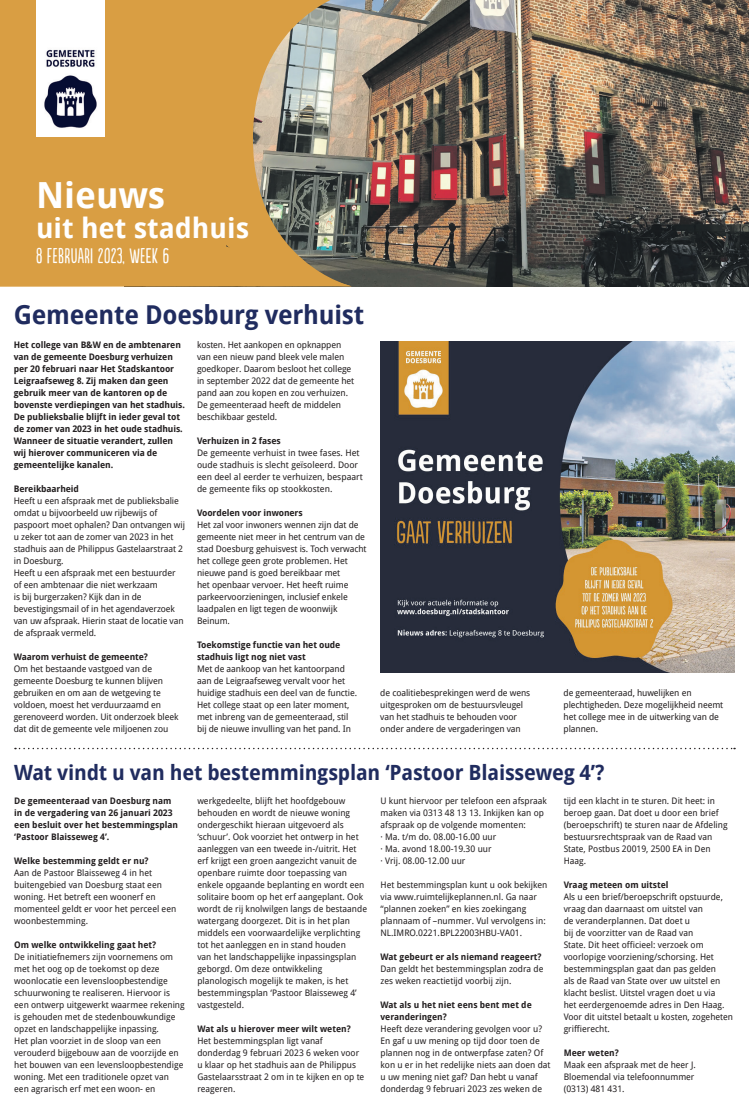
<style>
.page{position:relative;width:749px;height:1106px;background:#fff}
.page>*{position:absolute;margin:0;border:0;box-sizing:border-box;transform-origin:0 0}
.t1{font:700 36px "Droid Sans";color:#fff}
.t2{font:700 28px "Droid Sans";color:#fff}
.t3{font:700 26px "Droid Sans";letter-spacing:-.01em;color:#202c5f}
.t4{font:700 21px "Droid Sans";letter-spacing:-.01em;color:#202c5f}
.t5{font:20px "Populaire";letter-spacing:.02em;color:#fff}
.t6{font:9px/12px "Droid Sans";color:#231f20}
.t7{font:700 9px/12px "Droid Sans";letter-spacing:-.01em;color:#231f20}
</style>
<div class="page">
<svg style="left:15px;top:747px;width:719px;height:2px"></svg>
<img style="left:380px;top:341px;width:354px;height:331px">
<img style="left:351px;top:0;width:397px;height:286px">
<svg style="left:0;top:0;width:351px;height:287px;background:#c89b54"></svg>
<img style="left:36px;top:0;width:68px;height:137px">
<h1 class="t1" style="left:36px;top:174px;width:130px">Nieuws</h1>
<h2 class="t2" style="left:36px;top:211px;width:214px">uit het stadhuis</h2>
<h3 class="t5" style="left:36px;top:244px;width:135px">8 FEBRUARI 2023, WEEK 6</h3>
<h3 class="t3" style="left:14px;top:300px;width:352px">Gemeente Doesburg verhuist</h3>
<p class="t7" style="left:14px;top:339px;width:173px">Het college van B&amp;W en de ambtenaren van de gemeente Doesburg verhuizen per 20 februari naar Het Stadskantoor Leigraafseweg 8. Zij maken dan geen gebruik meer van de kantoren op de bovenste verdiepingen van het stadhuis.<br>De publieksbalie blijft in ieder geval tot de zomer van 2023 in het oude stadhuis.<br>Wanneer de situatie verandert, zullen wij hierover communiceren via de gemeentelijke kanalen.</p>
<p class="t7" style="left:14px;top:483px;width:67px">Bereikbaarheid</p>
<p class="t6" style="left:14px;top:495px;width:173px">Heeft u een afspraak met de publieksbalie omdat u bijvoorbeeld uw rijbewijs of paspoort moet ophalen? Dan ontvangen wij u zeker tot aan de zomer van 2023 in het stadhuis aan de Philippus Gastelaarstraat 2 in Doesburg.<br>Heeft u een afspraak met een bestuurder of een ambtenaar die niet werkzaam<br>is bij burgerzaken? Kijk dan in de bevestigingsmail of in het agendaverzoek van uw afspraak. Hierin staat de locatie van de afspraak vermeld.</p>
<p class="t7" style="left:14px;top:651px;width:136px">Waarom verhuist de gemeente?</p>
<p class="t6" style="left:14px;top:663px;width:166px">Om het bestaande vastgoed van de gemeente Doesburg te kunnen blijven gebruiken en om aan de wetgeving te voldoen, moest het verduurzaamd en gerenoveerd worden. Uit onderzoek bleek dat dit de gemeente vele miljoenen zou</p>
<p class="t6" style="left:197px;top:339px;width:159px">kosten. Het aankopen en opknappen van een nieuw pand bleek vele malen goedkoper. Daarom besloot het college in september 2022 dat de gemeente het pand aan zou kopen en zou verhuizen.<br>De gemeenteraad heeft de middelen beschikbaar gesteld.</p>
<p class="t7" style="left:197px;top:435px;width:85px">Verhuizen in 2 fases</p>
<p class="t6" style="left:197px;top:447px;width:167px">De gemeente verhuist in twee fases. Het oude stadhuis is slecht geïsoleerd. Door een deel al eerder te verhuizen, bespaart de gemeente fiks op stookkosten.</p>
<p class="t7" style="left:197px;top:507px;width:107px">Voordelen voor inwoners</p>
<p class="t6" style="left:197px;top:519px;width:171px">Het zal voor inwoners wennen zijn dat de gemeente niet meer in het centrum van de stad Doesburg gehuisvest is. Toch verwacht het college geen grote problemen. Het nieuwe pand is goed bereikbaar met<br>het openbaar vervoer. Het heeft ruime parkeervoorzieningen, inclusief enkele laadpalen en ligt tegen de woonwijk Beinum.</p>
<p class="t7" style="left:197px;top:639px;width:145px">Toekomstige functie van het oude stadhuis ligt nog niet vast</p>
<p class="t6" style="left:197px;top:663px;width:161px">Met de aankoop van het kantoorpand aan de Leigraafseweg vervalt voor het huidige stadhuis een deel van de functie.<br>Het college staat op een later moment, met inbreng van de gemeenteraad, stil bij de nieuwe invulling van het pand. In</p>
<p class="t6" style="left:380px;top:687px;width:151px">de coalitiebesprekingen werd de wens uitgesproken om de bestuursvleugel van het stadhuis te behouden voor onder andere de vergaderingen van</p>
<p class="t6" style="left:563px;top:687px;width:161px">de gemeenteraad, huwelijken en plechtigheden. Deze mogelijkheid neemt het college mee in de uitwerking van de plannen.</p>
<h3 class="t4" style="left:14px;top:760px;width:591px">Wat vindt u van het bestemmingsplan ‘Pastoor Blaisseweg 4’?</h3>
<p class="t7" style="left:14px;top:795px;width:165px">De gemeenteraad van Doesburg nam in de vergadering van 26 januari 2023 een besluit over het bestemmingsplan ‘Pastoor Blaisseweg 4’.</p>
<p class="t7" style="left:14px;top:855px;width:136px">Welke bestemming geldt er nu?</p>
<p class="t6" style="left:14px;top:867px;width:163px">Aan de Pastoor Blaisseweg 4 in het buitengebied van Doesburg staat een woning. Het betreft een woonerf en momenteel geldt er voor het perceel een woonbestemming.</p>
<p class="t7" style="left:14px;top:939px;width:143px">Om welke ontwikkeling gaat het?</p>
<p class="t6" style="left:14px;top:951px;width:172px">De initiatiefnemers zijn voornemens om met het oog op de toekomst op deze woonlocatie een levensloopbestendige schuurwoning te realiseren. Hiervoor is een ontwerp uitgewerkt waarmee rekening is gehouden met de stedenbouwkundige opzet en landschappelijke inpassing.<br>Het plan voorziet in de sloop van een verouderd bijgebouw aan de voorzijde en het bouwen van een levensloopbestendige woning. Met een traditionele opzet van een agrarisch erf met een woon- en</p>
<p class="t6" style="left:380px;top:795px;width:168px">U kunt hiervoor per telefoon een afspraak maken via 0313 48 13 13. Inkijken kan op afspraak op de volgende momenten:<br>· Ma. t/m do. 08.00-16.00 uur<br>· Ma. avond 18.00-19.30 uur<br>· Vrij. 08.00-12.00 uur</p>
<p class="t6" style="left:380px;top:879px;width:168px">Het bestemmingsplan kunt u ook bekijken via www.ruimtelijkeplannen.nl. Ga naar “plannen zoeken” en kies zoekingang plannaam of –nummer. Vul vervolgens in:<br>NL.IMRO.0221.BPL22003HBU-VA01.</p>
<p class="t7" style="left:380px;top:951px;width:162px">Wat gebeurt er als niemand reageert?</p>
<p class="t6" style="left:380px;top:963px;width:164px">Dan geldt het bestemmingsplan zodra de zes weken reactietijd voorbij zijn.</p>
<p class="t7" style="left:380px;top:999px;width:153px">Wat als u het niet eens bent met de veranderingen?</p>
<p class="t6" style="left:380px;top:1023px;width:171px">Heeft deze verandering gevolgen voor u?<br>En gaf u uw mening op tijd door toen de plannen nog in de ontwerpfase zaten? Of kon u er in het redelijke niets aan doen dat u uw mening niet gaf? Dan hebt u vanaf donderdag 9 februari 2023 zes weken de</p>
<p class="t6" style="left:197px;top:795px;width:171px">werkgedeelte, blijft het hoofdgebouw behouden en wordt de nieuwe woning ondergeschikt hieraan uitgevoerd als ‘schuur’. Ook voorziet het ontwerp in het aanleggen van een tweede in-/uitrit. Het erf krijgt een groen aangezicht vanuit de openbare ruimte door toepassing van enkele opgaande beplanting en wordt een solitaire boom op het erf aangeplant. Ook wordt de rij knolwilgen langs de bestaande watergang doorgezet. Dit is in het plan middels een voorwaardelijke verplichting tot het aanleggen en in stand houden<br>van het landschappelijke inpassingsplan geborgd. Om deze ontwikkeling planologisch mogelijk te maken, is het bestemmingsplan ‘Pastoor Blaisseweg 4’ vastgesteld.</p>
<p class="t7" style="left:197px;top:1023px;width:155px">Wat als u hierover meer wilt weten?</p>
<p class="t6" style="left:197px;top:1035px;width:168px">Het bestemmingsplan ligt vanaf donderdag 9 februari 2023 6 weken voor u klaar op het stadhuis aan de Philippus<br>Gastelaarsstraat 2 om in te kijken en op te reageren.</p>
<p class="t6" style="left:563px;top:795px;width:165px">tijd een klacht in te sturen. Dit heet: in beroep gaan. Dat doet u door een brief (beroepschrift) te sturen naar de Afdeling bestuursrechtspraak van de Raad van State, Postbus 20019, 2500 EA in Den Haag.</p>
<p class="t7" style="left:563px;top:879px;width:106px">Vraag meteen om uitstel</p>
<p class="t6" style="left:563px;top:891px;width:171px">Als u een brief/beroepschrift opstuurde, vraag dan daarnaast om uitstel van<br>de veranderplannen. Dat doet u<br>bij de voorzitter van de Raad van<br>State. Dit heet officieel: verzoek om voorlopige voorziening/schorsing. Het bestemmingsplan gaat dan pas gelden<br>als de Raad van State over uw uitstel en klacht beslist. Uitstel vragen doet u via<br>het eerdergenoemde adres in Den Haag.<br>Voor dit uitstel betaalt u kosten, zogeheten griffierecht.</p>
<p class="t7" style="left:563px;top:1047px;width:57px">Meer weten?</p>
<p class="t6" style="left:563px;top:1059px;width:134px">Maak een afspraak met de heer J.<br>Bloemendal via telefoonnummer (0313) 481 431.</p>
</div>
